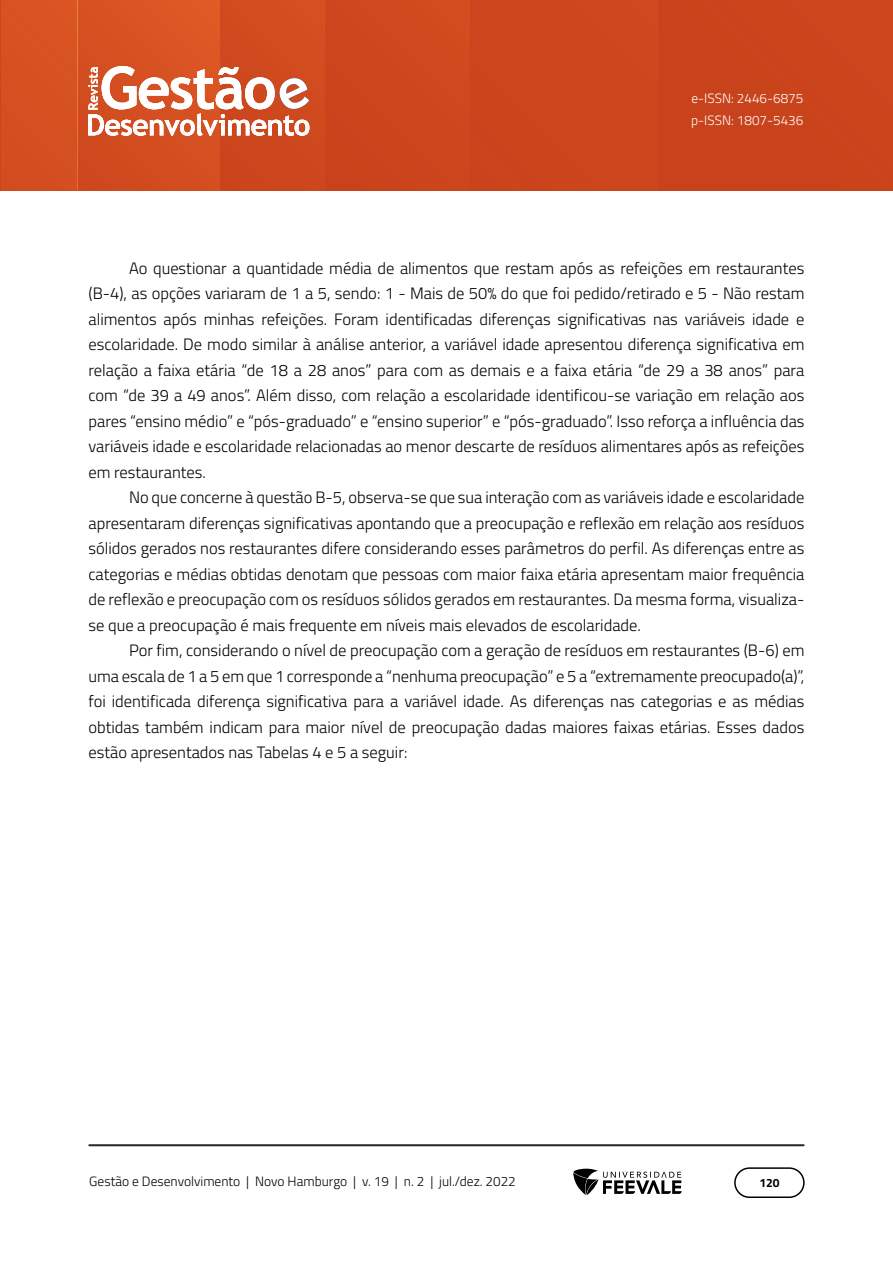
<style>
.page{position:relative;width:893px;height:1263px;background:#fff}
.page>*{position:absolute;margin:0;border:0;box-sizing:border-box;transform-origin:0 0}
.Corpo_de_texto{font:300 16.5px/25.5px "Titillium Web";color:#000;text-align:justify}
.t1{font:300 13.5px "Titillium Web";color:#000}
.t2{font:300 13.5px/22.5px "Titillium Web";color:#fff}
.t3{font:700 12px "Titillium Web";color:#000}
</style>
<div class="page">
<hr style="left:892px;top:0;width:1px;height:191px;background:#c7401a">
<img style="left:1px;top:0;width:891px;height:191px">
<hr style="left:220px;top:0;width:1px;height:191px;background:#cd481e">
<img style="left:77px;top:0;width:1px;height:191px">
<hr style="left:89px;top:1144px;width:715px;height:2px;background:#282828">
<div style="left:734px;top:1167px;width:71px;height:31px;border:2px solid #000;border-radius:15px"></div>
<svg style="left:573px;top:1169px;width:109px;height:26px"></svg>
<svg style="left:88px;top:66px;width:221px;height:70px"></svg>
<p class="t2" style="left:691px;top:86px;width:114px">e-ISSN: 2446-6875 p-ISSN: 1807-5436</p>
<p class="Corpo_de_texto" style="left:88px;top:254px;width:718px;text-indent:40px">Ao questionar a quantidade média de alimentos que restam após as refeições em restaurantes (B-4), as opções variaram de 1 a 5, sendo: 1 - Mais de 50% do que foi pedido/retirado e 5 - Não restam alimentos após minhas refeições. Foram identificadas diferenças significativas nas variáveis idade e escolaridade. De modo similar à análise anterior, a variável idade apresentou diferença significativa em relação a faixa etária “de 18 a 28 anos” para com as demais e a faixa etária “de 29 a 38 anos” para com “de 39 a 49 anos”. Além disso, com relação a escolaridade identificou-se variação em relação aos pares “ensino médio” e “pós-graduado” e “ensino superior” e “pós-graduado”. Isso reforça a influência das variáveis idade e escolaridade relacionadas ao menor descarte de resíduos alimentares após as refeições em restaurantes.</p>
<p class="Corpo_de_texto" style="left:88px;top:484px;width:717px;text-indent:40px">No que concerne à questão B-5, observa-se que sua interação com as variáveis idade e escolaridade apresentaram diferenças significativas apontando que a preocupação e reflexão em relação aos resíduos sólidos gerados nos restaurantes difere considerando esses parâmetros do perfil. As diferenças entre as categorias e médias obtidas denotam que pessoas com maior faixa etária apresentam maior frequência de reflexão e preocupação com os resíduos sólidos gerados em restaurantes. Da mesma forma, visualiza&shy;se que a preocupação é mais frequente em níveis mais elevados de escolaridade.</p>
<p class="Corpo_de_texto" style="left:88px;top:637px;width:717px;text-indent:40px">Por fim, considerando o nível de preocupação com a geração de resíduos em restaurantes (B-6) em uma escala de 1 a 5 em que 1 corresponde a “nenhuma preocupação” e 5 a “extremamente preocupado(a)”, foi identificada diferença significativa para a variável idade. As diferenças nas categorias e as médias obtidas também indicam para maior nível de preocupação dadas maiores faixas etárias. Esses dados estão apresentados nas Tabelas 4 e 5 a seguir:</p>
<p class="t1" style="left:89px;top:1171px;width:428px">Gestão e Desenvolvimento | Novo Hamburgo | v. 19 | n. 2 | jul./dez. 2022</p>
<p class="t3" style="left:759px;top:1174px;width:22px">120</p>
</div>
